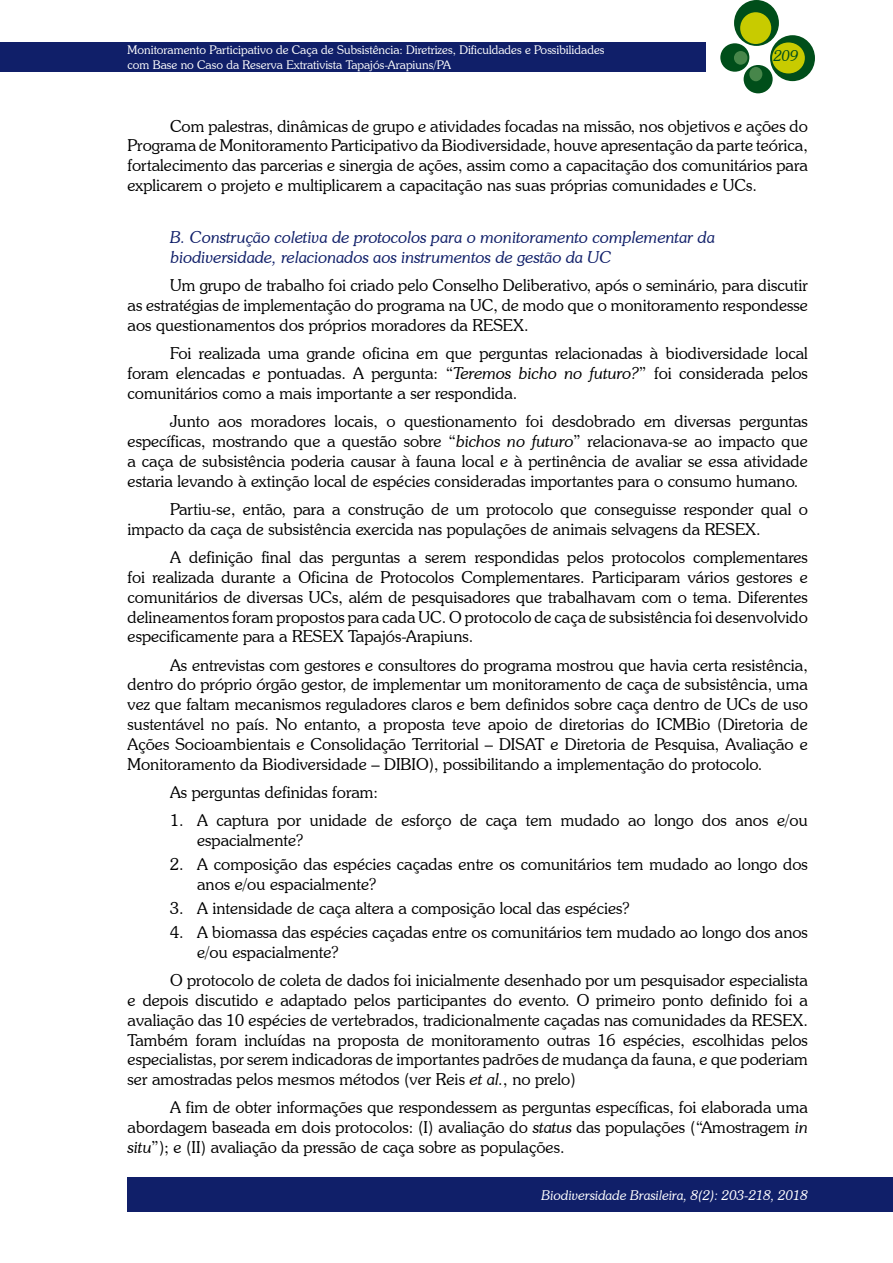
<style>
.page{position:relative;width:893px;height:1263px;background:#fff}
.page>*{position:absolute;margin:0;border:0;box-sizing:border-box;transform-origin:0 0}
.t1{font:300 16.5px/19.8px "Souvenir IT Cby BT";color:#000;text-align:justify}
.t2{font:italic 300 16.5px/19.8px "Souvenir IT Cby BT";color:#101f69}
.t3{font:italic 300 15px "Souvenir IT Cby BT";color:#004e1a}
.t4{font:italic 300 13.5px "Souvenir IT Cby BT";color:#fff}
.t5{font:300 12px/14.4px "Souvenir IT Cby BT";color:#fff}
.s1{font-style:italic}
</style>
<div class="page">
<div style="left:0;top:43px;width:705px;height:29px;background:#101f69"></div>
<div style="left:734px;top:0;width:45px;height:46px;background:#004e1a;border-radius:50%"></div>
<div style="left:770px;top:35px;width:45px;height:46px;background:#004e1a;border-radius:50%"></div>
<div style="left:720px;top:43px;width:29px;height:29px;background:#004e1a;border-radius:50%"></div>
<div style="left:744px;top:65px;width:29px;height:28px;background:#004e1a;border-radius:50%"></div>
<div style="left:740px;top:12px;width:31px;height:32px;background:#c8cb00;border-radius:50%"></div>
<div style="left:772px;top:42px;width:33px;height:31px;background:#c8cb00;border-radius:50%"></div>
<div style="left:734px;top:51px;width:13px;height:14px;background:#47864a;border-radius:50%"></div>
<div style="left:749px;top:67px;width:13px;height:14px;background:#47864a;border-radius:50%"></div>
<div style="left:128px;top:1178px;width:765px;height:34px;background:#101f69"></div>
<p class="t5" style="left:128px;top:43px;width:478px">Monitoramento Participativo de Caça de Subsistência: Diretrizes, Dificuldades e Possibilidades com Base no Caso da Reserva Extrativista Tapajós-Arapiuns/PA</p>
<p class="t3" style="left:774px;top:46px;width:26px">209</p>
<p class="t1" style="left:128px;top:116px;width:682px;text-indent:43px">Com palestras, dinâmicas de grupo e atividades focadas na missão, nos objetivos e ações do Programa de Monitoramento Participativo da Biodiversidade, houve apresentação da parte teórica, fortalecimento das parcerias e sinergia de ações, assim como a capacitação dos comunitários para explicarem o projeto e multiplicarem a capacitação nas suas próprias comunidades e UCs.</p>
<p class="t2" style="left:170px;top:227px;width:546px">B. Construção coletiva de protocolos para o monitoramento complementar da biodiversidade, relacionados aos instrumentos de gestão da UC</p>
<p class="t1" style="left:128px;top:276px;width:682px;text-indent:43px">Um grupo de trabalho foi criado pelo Conselho Deliberativo, após o seminário, para discutir as estratégias de implementação do programa na UC, de modo que o monitoramento respondesse aos questionamentos dos próprios moradores da RESEX.</p>
<p class="t1" style="left:128px;top:343px;width:682px;text-indent:43px">Foi realizada uma grande oficina em que perguntas relacionadas à biodiversidade local foram elencadas e pontuadas. A pergunta: “<span class="s1">Teremos bicho no futuro?</span>” foi considerada pelos comunitários como a mais importante a ser respondida.</p>
<p class="t1" style="left:128px;top:411px;width:682px;text-indent:43px">Junto aos moradores locais, o questionamento foi desdobrado em diversas perguntas específicas, mostrando que a questão sobre “<span class="s1">bichos no futuro</span>” relacionava-se ao impacto que a caça de subsistência poderia causar à fauna local e à pertinência de avaliar se essa atividade estaria levando à extinção local de espécies consideradas importantes para o consumo humano.</p>
<p class="t1" style="left:128px;top:499px;width:682px;text-indent:43px">Partiu-se, então, para a construção de um protocolo que conseguisse responder qual o impacto da caça de subsistência exercida nas populações de animais selvagens da RESEX.</p>
<p class="t1" style="left:128px;top:547px;width:682px;text-indent:43px">A definição final das perguntas a serem respondidas pelos protocolos complementares foi realizada durante a Oficina de Protocolos Complementares. Participaram vários gestores e comunitários de diversas UCs, além de pesquisadores que trabalhavam com o tema. Diferentes delineamentos foram propostos para cada UC. O protocolo de caça de subsistência foi desenvolvido especificamente para a RESEX Tapajós-Arapiuns.</p>
<p class="t1" style="left:128px;top:655px;width:682px;text-indent:43px">As entrevistas com gestores e consultores do programa mostrou que havia certa resistência, dentro do próprio órgão gestor, de implementar um monitoramento de caça de subsistência, uma vez que faltam mecanismos reguladores claros e bem definidos sobre caça dentro de UCs de uso sustentável no país. No entanto, a proposta teve apoio de diretorias do ICMBio (Diretoria de Ações Socioambientais e Consolidação Territorial – DISAT e Diretoria de Pesquisa, Avaliação e Monitoramento da Biodiversidade – DIBIO), possibilitando a implementação do protocolo.</p>
<p class="t1" style="left:170px;top:782px;width:210px">As perguntas definidas foram:</p>
<p class="t1" style="left:197px;top:810px;width:612px;text-indent:-27px">1. A captura por unidade de esforço de caça tem mudado ao longo dos anos e/ou espacialmente?</p>
<p class="t1" style="left:197px;top:854px;width:612px;text-indent:-27px">2. A composição das espécies caçadas entre os comunitários tem mudado ao longo dos anos e/ou espacialmente?</p>
<p class="t1" style="left:170px;top:898px;width:461px">3. A intensidade de caça altera a composição local das espécies?</p>
<p class="t1" style="left:197px;top:922px;width:612px;text-indent:-27px">4. A biomassa das espécies caçadas entre os comunitários tem mudado ao longo dos anos e/ou espacialmente?</p>
<p class="t1" style="left:128px;top:970px;width:682px;text-indent:43px">O protocolo de coleta de dados foi inicialmente desenhado por um pesquisador especialista e depois discutido e adaptado pelos participantes do evento. O primeiro ponto definido foi a avaliação das 10 espécies de vertebrados, tradicionalmente caçadas nas comunidades da RESEX.<br>Também foram incluídas na proposta de monitoramento outras 16 espécies, escolhidas pelos especialistas, por serem indicadoras de importantes padrões de mudança da fauna, e que poderiam ser amostradas pelos mesmos métodos (ver Reis <span class="s1">et al.</span>, no prelo)</p>
<p class="t1" style="left:128px;top:1097px;width:682px;text-indent:43px">A fim de obter informações que respondessem as perguntas específicas, foi elaborada uma abordagem baseada em dois protocolos: (I) avaliação do <span class="s1">status</span> das populações (“Amostragem <span class="s1">in situ</span>”); e (II) avaliação da pressão de caça sobre as populações.</p>
<p class="t4" style="left:541px;top:1187px;width:268px">Biodiversidade Brasileira, 8(2): 203-218, 2018</p>
</div>
